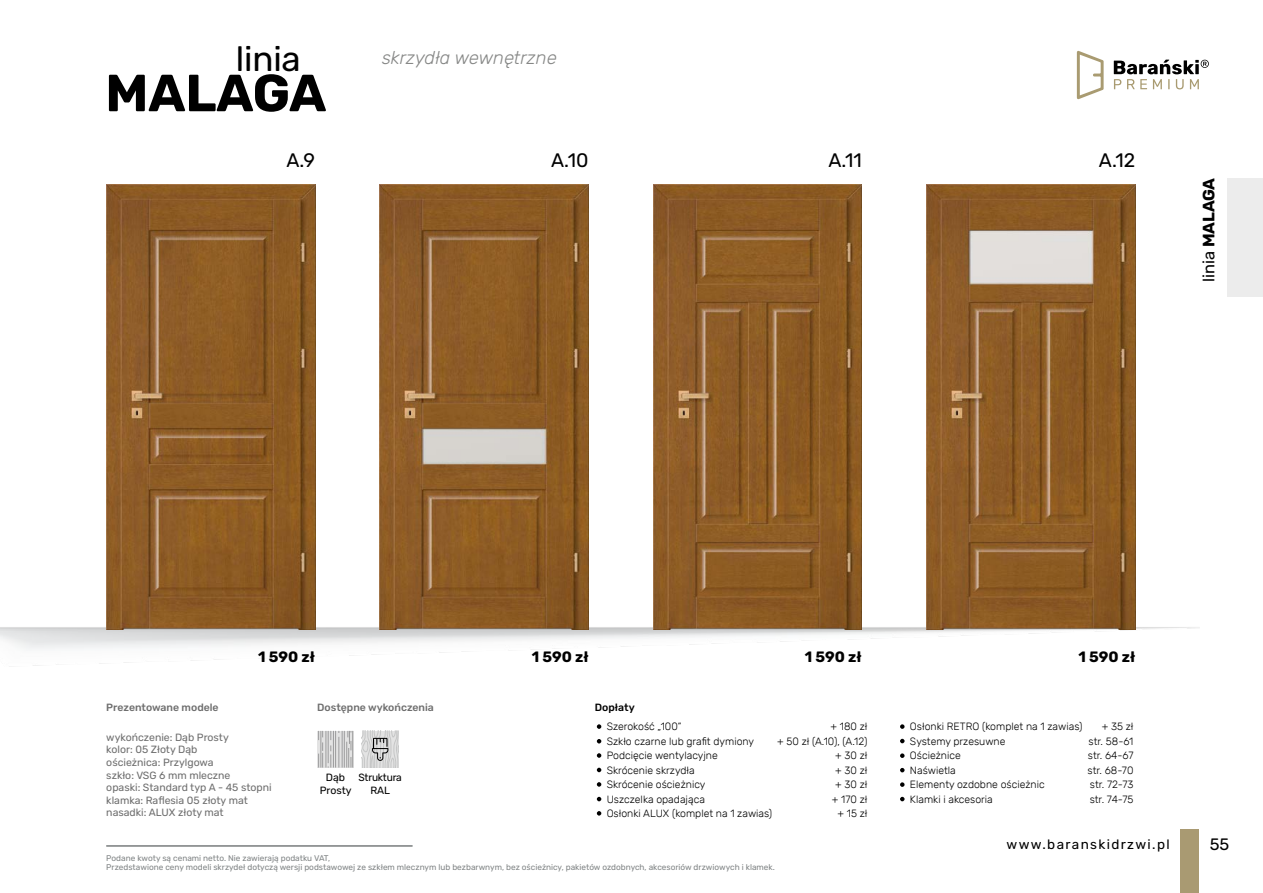
<style>
.page{position:relative;width:1263px;height:893px;background:#fff}
.page>*{position:absolute;margin:0;border:0;box-sizing:border-box;transform-origin:0 0}
.t1{font:700 52.2px "Rubik";letter-spacing:-.005em;color:#000}
.t2{font:34.95px "Rubik";letter-spacing:-.005em;color:#000}
.t3{font:19.5px "Rubik";color:#000}
.t4{font:italic 300 18.45px "Rubik";color:#868786}
.t5{font:700 16.5px "Rubik";letter-spacing:-.005em;color:#000}
.t6{font:16.5px "Rubik";color:#000}
.t7{font:700 15px "Rubik";color:#000}
.t8{font:13.5px "Rubik";letter-spacing:.1em;color:#000}
.t9{font:300 10.5px "Rubik";color:#000}
.t10{font:10.5px/12.6px "Rubik";color:#6e6e6e}
.t11{font:500 10.5px "Rubik";color:#6e6e6e}
.t12{font:10.5px/12.6px "Rubik";letter-spacing:-.01em;color:#000;text-align:center}
.t13{font:500 10.5px "Rubik";color:#000}
.t14{font:8.25px/9.9px "Rubik";color:#818586}
.s1{font-weight:400}
</style>
<div class="page">
<div style="left:1180px;top:829px;width:19px;height:64px;background:#a99a72"></div>
<svg style="left:1077px;top:51px;width:26px;height:48px"></svg>
<svg style="left:1114px;top:60px;width:95px;height:29px"></svg>
<div style="left:1227px;top:178px;width:36px;height:119px;background:#ececec"></div>
<img style="left:0;top:618px;width:1199px;height:49px">
<hr style="left:106px;top:845px;width:306px;height:1px;background:#818586">
<img style="left:106px;top:185px;width:209px;height:445px">
<img style="left:380px;top:185px;width:208px;height:445px">
<img style="left:653px;top:185px;width:209px;height:445px">
<img style="left:927px;top:185px;width:208px;height:445px">
<svg style="left:362px;top:731px;width:36px;height:37px"></svg>
<svg style="left:317px;top:731px;width:37px;height:37px"></svg>
<hr style="left:333px;top:731px;width:1px;height:37px;background:#9c9c9d">
<hr style="left:335px;top:731px;width:1px;height:37px;background:#9c9c9d">
<hr style="left:342px;top:731px;width:1px;height:37px;background:#9c9c9d">
<hr style="left:344px;top:731px;width:1px;height:37px;background:#9c9c9d">
<hr style="left:352px;top:731px;width:1px;height:37px;background:#9c9c9d">
<hr style="left:338px;top:737px;width:1px;height:31px;background:#9c9c9d">
<svg style="left:346px;top:731px;width:6px;height:37px"></svg>
<svg style="left:318px;top:731px;width:13px;height:37px"></svg>
<svg style="left:597px;top:724px;width:4px;height:5px"></svg>
<svg style="left:597px;top:739px;width:4px;height:4px"></svg>
<svg style="left:597px;top:753px;width:4px;height:5px"></svg>
<svg style="left:597px;top:768px;width:4px;height:4px"></svg>
<svg style="left:597px;top:782px;width:4px;height:5px"></svg>
<svg style="left:597px;top:797px;width:4px;height:4px"></svg>
<svg style="left:597px;top:811px;width:4px;height:5px"></svg>
<svg style="left:900px;top:724px;width:4px;height:5px"></svg>
<svg style="left:900px;top:739px;width:4px;height:4px"></svg>
<svg style="left:900px;top:753px;width:4px;height:5px"></svg>
<svg style="left:900px;top:768px;width:4px;height:4px"></svg>
<svg style="left:900px;top:782px;width:4px;height:5px"></svg>
<svg style="left:900px;top:797px;width:4px;height:4px"></svg>
<h2 class="t2" style="left:236px;top:40px;width:67px">linia</h2>
<h3 class="t4" style="left:382px;top:47px;width:176px">skrzydła wewnętrzne</h3>
<h1 class="t1" style="left:105px;top:63px;width:223px">MALAGA</h1>
<h3 class="t3" style="left:286px;top:149px;width:30px">A.9</h3>
<h3 class="t3" style="left:551px;top:149px;width:39px">A.10</h3>
<h3 class="t3" style="left:828px;top:149px;width:35px">A.11</h3>
<h3 class="t3" style="left:1099px;top:149px;width:38px">A.12</h3>
<h3 class="t5" style="left:1199px;top:282px;width:106px;rotate:-90deg"><span class="s1">linia</span> MALAGA</h3>
<h3 class="t7" style="left:258px;top:648px;width:58px">1 590 zł</h3>
<h3 class="t7" style="left:532px;top:648px;width:58px">1 590 zł</h3>
<h3 class="t7" style="left:805px;top:648px;width:58px">1 590 zł</h3>
<h3 class="t7" style="left:1078px;top:648px;width:58px">1 590 zł</h3>
<p class="t11" style="left:106px;top:702px;width:114px">Prezentowane modele</p>
<p class="t11" style="left:317px;top:702px;width:118px">Dostępne wykończenia</p>
<p class="t10" style="left:106px;top:731px;width:167px">wykończenie: Dąb Prosty<br>kolor: 05 Złoty Dąb<br>ościeżnica: Przylgowa<br>szkło: VSG 6 mm mleczne<br>opaski: Standard typ A - 45 stopni klamka: Raflesia 05 złoty mat nasadki: ALUX złoty mat</p>
<p class="t12" style="left:320px;top:772px;width:33px">Dąb<br>Prosty</p>
<p class="t12" style="left:358px;top:772px;width:45px">Struktura<br>RAL</p>
<p class="t13" style="left:595px;top:702px;width:41px">Dopłaty</p>
<p class="t9" style="left:607px;top:721px;width:76px">Szerokość „100”</p>
<p class="t9" style="left:830px;top:721px;width:38px">+ 180 zł</p>
<p class="t9" style="left:607px;top:735px;width:149px">Szkło czarne lub grafit dymiony</p>
<p class="t9" style="left:777px;top:735px;width:92px">+ 50 zł (A.10), (A.12)</p>
<p class="t9" style="left:607px;top:750px;width:113px">Podcięcie wentylacyjne</p>
<p class="t9" style="left:835px;top:750px;width:34px">+ 30 zł</p>
<p class="t9" style="left:607px;top:764px;width:89px">Skrócenie skrzydła</p>
<p class="t9" style="left:835px;top:764px;width:34px">+ 30 zł</p>
<p class="t9" style="left:607px;top:779px;width:100px">Skrócenie ościeżnicy</p>
<p class="t9" style="left:835px;top:779px;width:34px">+ 30 zł</p>
<p class="t9" style="left:607px;top:793px;width:100px">Uszczelka opadająca</p>
<p class="t9" style="left:832px;top:793px;width:37px">+ 170 zł</p>
<p class="t9" style="left:607px;top:808px;width:167px">Osłonki ALUX (komplet na 1 zawias)</p>
<p class="t9" style="left:837px;top:808px;width:31px">+ 15 zł</p>
<p class="t9" style="left:910px;top:721px;width:174px">Osłonki RETRO (komplet na 1 zawias)</p>
<p class="t9" style="left:1102px;top:721px;width:33px">+ 35 zł</p>
<p class="t9" style="left:910px;top:735px;width:97px">Systemy przesuwne</p>
<p class="t9" style="left:1088px;top:735px;width:46px">str. 58-61</p>
<p class="t9" style="left:910px;top:750px;width:52px">Ościeżnice</p>
<p class="t9" style="left:1088px;top:750px;width:47px">str. 64-67</p>
<p class="t9" style="left:910px;top:764px;width:47px">Naświetla</p>
<p class="t9" style="left:1087px;top:764px;width:47px">str. 68-70</p>
<p class="t9" style="left:910px;top:779px;width:136px">Elementy ozdobne ościeżnic</p>
<p class="t9" style="left:1090px;top:779px;width:45px">str. 72-73</p>
<p class="t9" style="left:910px;top:793px;width:84px">Klamki i akcesoria</p>
<p class="t9" style="left:1090px;top:793px;width:45px">str. 74-75</p>
<p class="t14" style="left:106px;top:853px;width:670px">Podane kwoty są cenami netto. Nie zawierają podatku VAT,<br>Przedstawione ceny modeli skrzydeł dotyczą wersji podstawowej ze szkłem mlecznym lub bezbarwnym, bez ościeżnicy, pakietów ozdobnych, akcesoriów drzwiowych i klamek.</p>
<p class="t8" style="left:1006px;top:837px;width:165px">www.baranskidrzwi.pl</p>
<h3 class="t6" style="left:1210px;top:834px;width:21px">55</h3>
</div>
